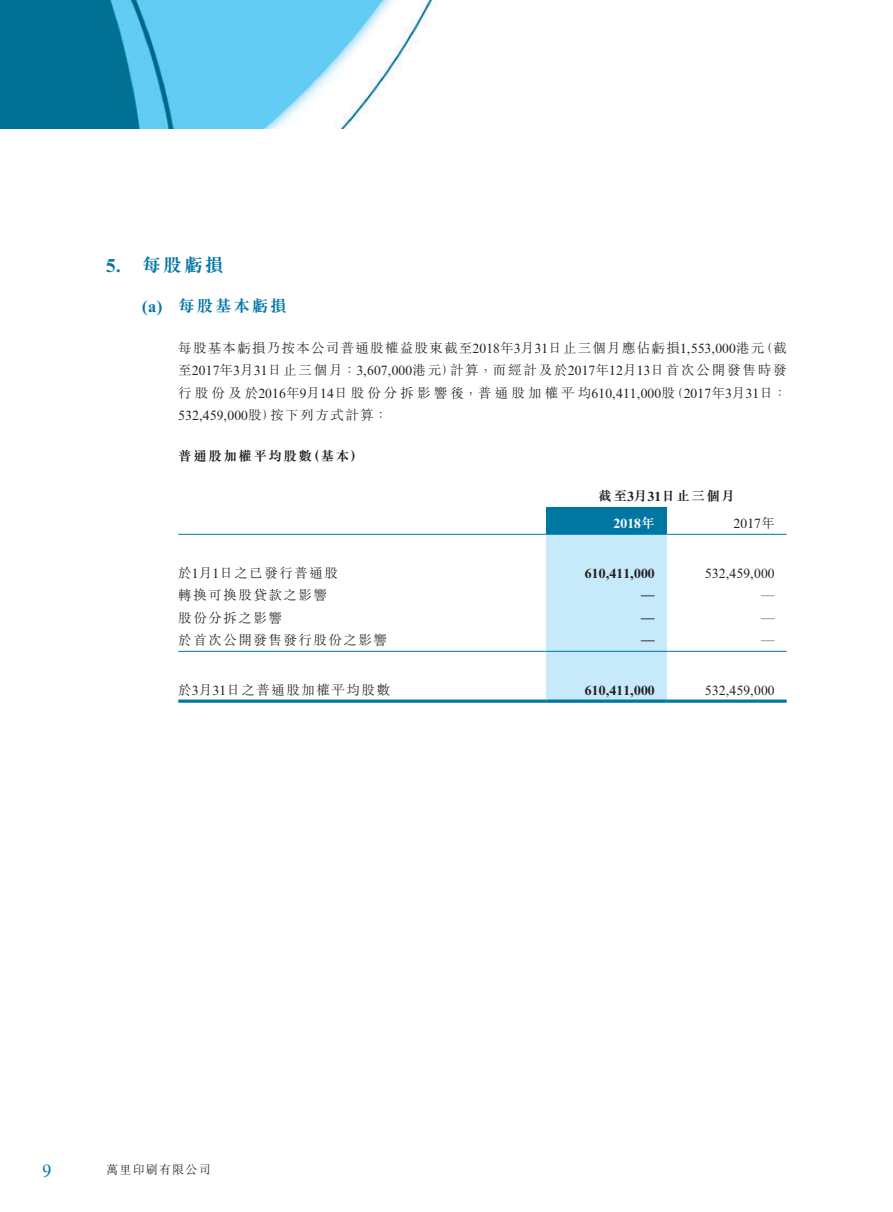
<style>
.page{position:relative;width:893px;height:1212px;background:#fff}
.page>*{position:absolute;margin:0;border:0;box-sizing:border-box;transform-origin:0 0}
._03_H1{font:700 18.75px "M Sung HK";color:#0076a3}
._01_Body_Text{font:18px "Times New Roman MT Std";color:#0076a3}
._04___H2{font:700 16.5px "M Sung HK";letter-spacing:.115em;color:#0076a3}
._13_____P4{font:300 13.5px/22.5px "M Sung HK";letter-spacing:.115em;color:#231f20;text-align:justify}
._13_____P4-2{font:13.5px "Times New Roman MT Std";letter-spacing:.01em;color:#231f20}
._13_____P4-3{font:700 13.5px "Times New Roman MT Std";letter-spacing:.01em;color:#231f20}
._13_____P4-4{font:700 13.5px "M Sung HK";letter-spacing:.11em;color:#231f20}
._13_____P4-5{font:700 13.5px "Times New Roman MT Std";color:#fff}
.t1{font:300 12px "M Sung HK";letter-spacing:.1em;color:#231f20}
.s1{font-family:"Times New Roman MT Std"}
.s2{font-family:"Times New Roman MT Std";font-weight:400}
.s3{font-family:"M Sung HK"}
.s4{font-family:"M Sung HK";font-weight:300}
</style>
<div class="page">
<img style="left:0;top:0;width:432px;height:129px">
<div style="left:547px;top:508px;width:120px;height:22px;background:#0076a3"></div>
<div style="left:547px;top:530px;width:120px;height:5px;background:#0076a3"></div>
<div style="left:547px;top:535px;width:120px;height:22px;background:#c6eafa"></div>
<div style="left:547px;top:557px;width:120px;height:23px;background:#c6eafa"></div>
<div style="left:547px;top:580px;width:120px;height:22px;background:#c6eafa"></div>
<div style="left:547px;top:602px;width:120px;height:23px;background:#c6eafa"></div>
<div style="left:547px;top:625px;width:120px;height:22px;background:#c6eafa"></div>
<svg style="left:547px;top:647px;width:120px;height:4px"></svg>
<div style="left:547px;top:652px;width:120px;height:22px;background:#c6eafa"></div>
<div style="left:547px;top:674px;width:120px;height:23px;background:#c6eafa"></div>
<div style="left:547px;top:697px;width:120px;height:6px;background:#c6eafa"></div>
<hr style="left:178px;top:534px;width:369px;height:1px;background:#0076a3">
<hr style="left:667px;top:534px;width:120px;height:1px;background:#0076a3">
<hr style="left:178px;top:651px;width:369px;height:1px;background:#0076a3">
<hr style="left:547px;top:651px;width:120px;height:1px;background:#0076a3">
<hr style="left:667px;top:651px;width:120px;height:1px;background:#0076a3">
<svg style="left:178px;top:699px;width:369px;height:4px"></svg>
<svg style="left:547px;top:699px;width:120px;height:4px"></svg>
<svg style="left:667px;top:699px;width:120px;height:4px"></svg>
<p class="_03_H1" style="left:106px;top:252px;width:119px"><span class="s1">5.</span> 每股虧損</p>
<p class="_04___H2" style="left:142px;top:295px;width:146px"><span class="s1">(a)</span> 每股基本虧損</p>
<p class="_13_____P4" style="left:178px;top:336px;width:610px">每股基本虧損乃按本公司普通股權益股東截至<span class="s2">2018</span>年<span class="s2">3</span>月<span class="s2">31</span>日止三個月應佔虧損<span class="s2">1,553,000</span>港元（截至<span class="s2">2017</span>年<span class="s2">3</span>月<span class="s2">31</span>日止三個月：<span class="s2">3,607,000</span>港元）計算，而經計及於<span class="s2">2017</span>年<span class="s2">12</span>月<span class="s2">13</span>日首次公開發售時發行股份及於<span class="s2">2016</span>年<span class="s2">9</span>月<span class="s2">14</span>日股份分拆影響後，普通股加權平均<span class="s2">610,411,000</span>股（<span class="s2">2017</span>年<span class="s2">3</span>月<span class="s2">31</span>日：<span class="s2">532,459,000</span>股）按下列方式計算：</p>
<p class="_13_____P4-4" style="left:178px;top:446px;width:186px">普通股加權平均股數（基本）</p>
<p class="_13_____P4-4" style="left:598px;top:487px;width:138px">截至<span class="s1">3</span>月<span class="s1">31</span>日止三個月</p>
<p class="_13_____P4-5" style="left:613px;top:515px;width:43px">2018<span class="s3">年</span></p>
<p class="_13_____P4-2" style="left:733px;top:516px;width:43px">2017<span class="s4">年</span></p>
<p class="_13_____P4" style="left:178px;top:561px;width:161px">於<span class="s2">1</span>月<span class="s2">1</span>日之已發行普通股</p>
<p class="_13_____P4-3" style="left:585px;top:565px;width:71px">610,411,000</p>
<p class="_13_____P4-2" style="left:705px;top:566px;width:71px">532,459,000</p>
<p class="_13_____P4" style="left:178px;top:584px;width:150px">轉換可換股貸款之影響</p>
<p class="_13_____P4-3" style="left:641px;top:586px;width:15px">—</p>
<p class="_13_____P4-2" style="left:761px;top:587px;width:15px">—</p>
<p class="_13_____P4" style="left:178px;top:606px;width:105px">股份分拆之影響</p>
<p class="_13_____P4-3" style="left:641px;top:609px;width:15px">—</p>
<p class="_13_____P4-2" style="left:761px;top:609px;width:15px">—</p>
<p class="_13_____P4" style="left:178px;top:629px;width:210px">於首次公開發售發行股份之影響</p>
<p class="_13_____P4-3" style="left:641px;top:631px;width:15px">—</p>
<p class="_13_____P4-2" style="left:761px;top:632px;width:15px">—</p>
<p class="_13_____P4" style="left:178px;top:678px;width:213px">於<span class="s2">3</span>月<span class="s2">31</span>日之普通股加權平均股數</p>
<p class="_13_____P4-3" style="left:585px;top:682px;width:71px">610,411,000</p>
<p class="_13_____P4-2" style="left:705px;top:683px;width:71px">532,459,000</p>
<p class="_01_Body_Text" style="left:43px;top:1160px;width:10px">9</p>
<p class="t1" style="left:106px;top:1161px;width:106px">萬里印刷有限公司</p>
</div>
